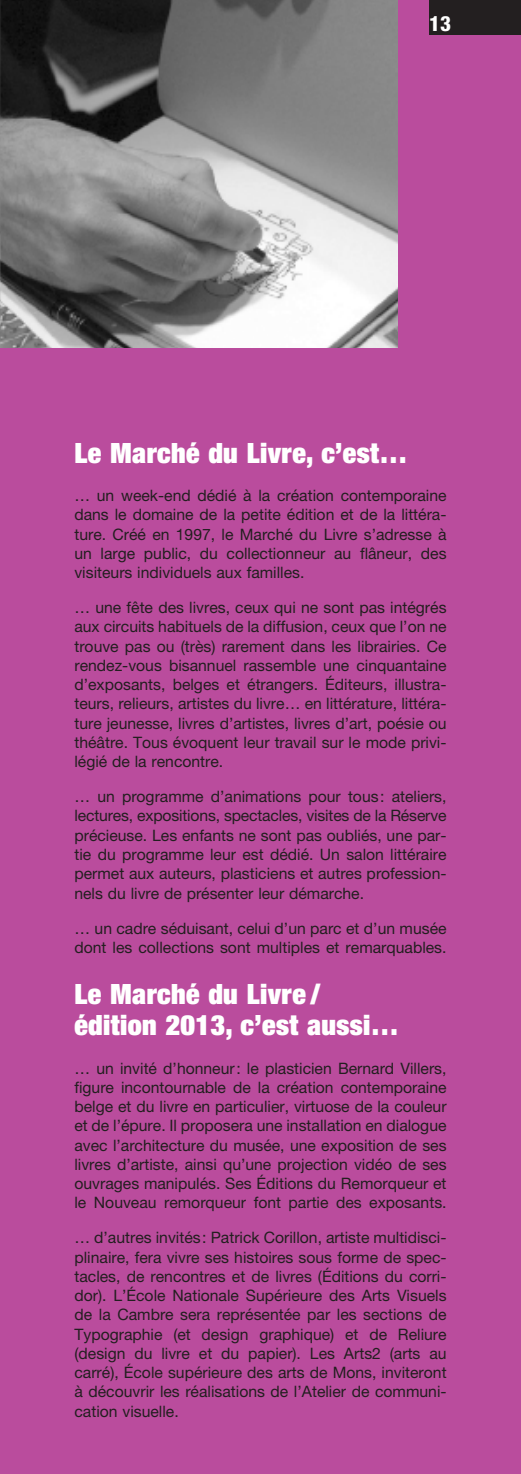
<style>
.page{position:relative;width:521px;height:1474px;background:#fff}
.page>*{position:absolute;margin:0;border:0;box-sizing:border-box;transform-origin:0 0}
.t1{font:900 expanded 28px/31.5px "Helvetica Neue";letter-spacing:.015em;color:#fff}
.t2{font:800 condensed 21px "Helvetica Neue";color:#fff}
.t3{font:15.75px/19.2px "Helvetica Neue";color:#231f20;text-align:justify}
</style>
<div class="page">
<div style="left:0;top:0;width:521px;height:1473px;background:#ba4c9d"></div>
<img style="left:0;top:0;width:398px;height:347px">
<div style="left:429px;top:0;width:92px;height:35px;background:#231f20"></div>
<h2 class="t2" style="left:429px;top:16px;width:23px">13</h2>
<h1 class="t1" style="left:74px;top:439px;width:334px">Le Marché du Livre, c’est…</h1>
<p class="t3" style="left:74px;top:487px;width:374px">… un week-end dédié à la création contemporaine dans le domaine de la petite édition et de la littéra&shy;ture. Créé en 1997, le Marché du Livre s’adresse à un large public, du collectionneur au flâneur, des visiteurs individuels aux familles.</p>
<p class="t3" style="left:74px;top:599px;width:374px">… une fête des livres, ceux qui ne sont pas intégrés aux circuits habituels de la diffusion, ceux que l’on ne trouve pas ou (très) rarement dans les librairies. Ce rendez-vous bisannuel rassemble une cinquantaine d’exposants, belges et étrangers. Éditeurs, illustra&shy;teurs, relieurs, artistes du livre… en littérature, littéra&shy;ture jeunesse, livres d’artistes, livres d’art, poésie ou théâtre. Tous évoquent leur travail sur le mode privi&shy;légié de la rencontre.</p>
<p class="t3" style="left:74px;top:788px;width:374px">… un programme d’animations pour tous: ateliers, lectures, expositions, spectacles, visites de la Réserve précieuse. Les enfants ne sont pas oubliés, une par&shy;tie du programme leur est dédié. Un salon littéraire permet aux auteurs, plasticiens et autres profession&shy;nels du livre de présenter leur démarche.</p>
<p class="t3" style="left:74px;top:919px;width:374px">… un cadre séduisant, celui d’un parc et d’un musée dont les collections sont multiples et remarquables.</p>
<h1 class="t1" style="left:74px;top:980px;width:326px">Le Marché du Livre / édition 2013, c’est aussi…</h1>
<p class="t3" style="left:74px;top:1059px;width:374px">… un invité d’honneur: le plasticien Bernard Villers, figure incontournable de la création contemporaine belge et du livre en particulier, virtuose de la couleur et de l’épure. Il proposera une installation en dialogue avec l’architecture du musée, une exposition de ses livres d’artiste, ainsi qu’une projection vidéo de ses ouvrages manipulés. Ses Éditions du Remorqueur et le Nouveau remorqueur font partie des exposants.</p>
<p class="t3" style="left:74px;top:1229px;width:374px">… d’autres invités: Patrick Corillon, artiste multidisci&shy;plinaire, fera vivre ses histoires sous forme de spec&shy;tacles, de rencontres et de livres (Éditions du corri&shy;dor). L’École Nationale Supérieure des Arts Visuels de la Cambre sera représentée par les sections de Typographie (et design graphique) et de Reliure (design du livre et du papier). Les Arts2 (arts au carré), École supérieure des arts de Mons, inviteront à découvrir les réalisations de l’Atelier de communi&shy;cation visuelle.</p>
</div>
